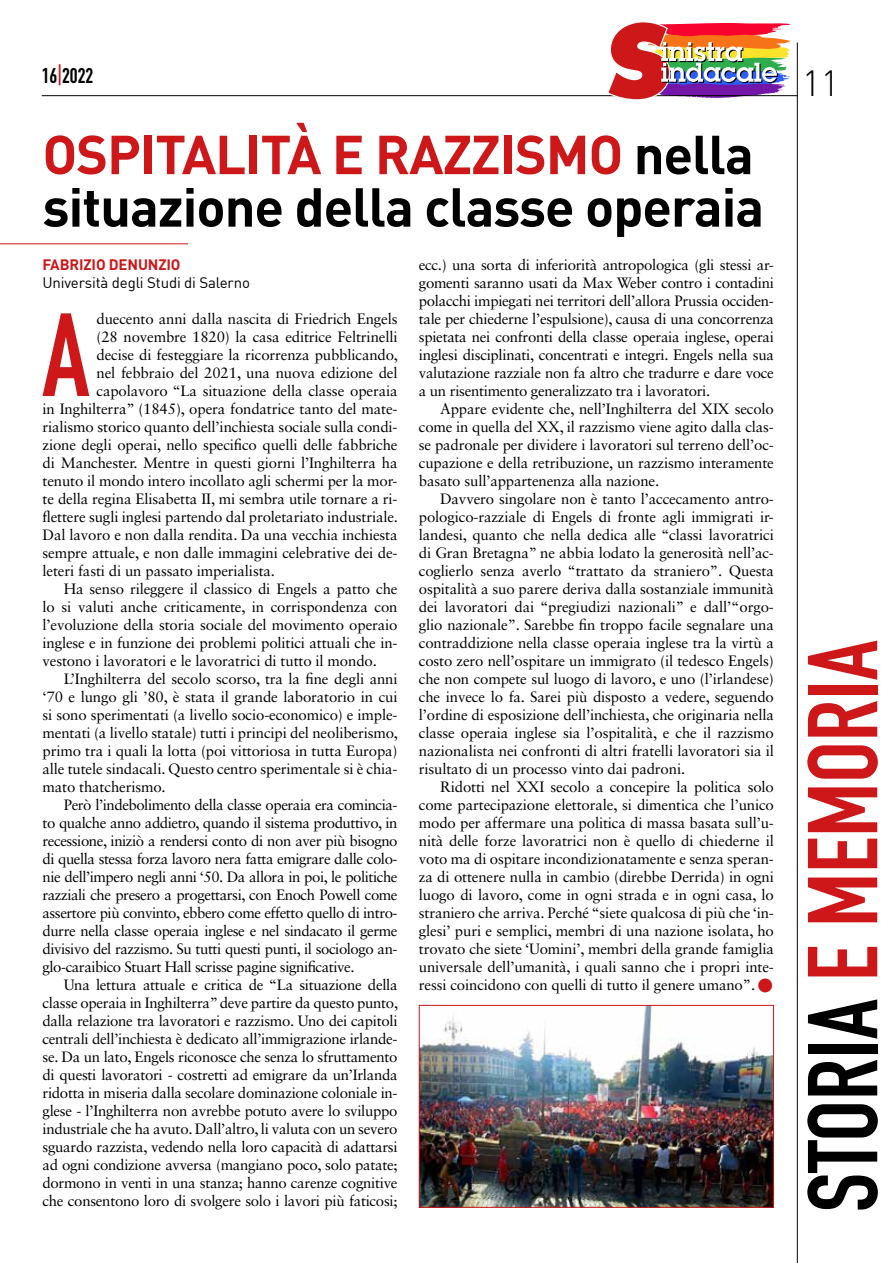
<style>
.page{position:relative;width:893px;height:1263px;background:#fff}
.page>*{position:absolute;margin:0;border:0;box-sizing:border-box;transform-origin:0 0}
.t1{font:116.1px "DIN Engschrift Std";color:#cd1719}
.t2{font:97.35px "DIN Engschrift Std";color:#cd1719}
.t3{font:700 54px/52.5px "DIN";letter-spacing:-.02em;color:#000}
.t4{font:300 36px "DIN";color:#000}
.t5{font:21px "DIN Engschrift Std";color:#000}
.t6{font:15px/18px "Sabon LT Std";letter-spacing:-.01em;color:#000;text-align:justify}
.t7{font:15px "Sabon LT Std";letter-spacing:-.03em;color:#000}
.t8{font:15px "DIN";letter-spacing:-.01em;color:#000}
.t9{font:700 15px "DIN";letter-spacing:-.01em;color:#cd1719}
.s1{color:#cd1719}
.s2{color:#000}
</style>
<div class="page">
<hr style="left:42px;top:95px;width:756px;height:1px;background:#000">
<hr style="left:797px;top:43px;width:1px;height:1220px;background:#000">
<svg style="left:606px;top:22px;width:185px;height:78px"></svg>
<hr style="left:0;top:243px;width:188px;height:1px;background:#cd1719">
<img style="left:421px;top:1007px;width:351px;height:199px">
<div style="left:419px;top:1005px;width:355px;height:203px;border:1px solid #cd1719"></div>
<h3 class="t5" style="left:42px;top:63px;width:53px">16<span class="s1">|</span>2022</h3>
<h3 class="t4" style="left:802px;top:61px;width:39px">11</h3>
<h3 class="t3" style="left:43px;top:126px;width:723px"><span class="s1">OSPITALITÀ E RAZZISMO</span> nella situazione della classe operaia</h3>
<p class="t9" style="left:43px;top:255px;width:140px">FABRIZIO DENUNZIO</p>
<p class="t8" style="left:43px;top:273px;width:209px">Università degli Studi di Salerno</p>
<h1 class="t1" style="left:42px;top:287px;width:49px">A</h1>
<p class="t6" style="left:97px;top:310px;width:303px">duecento anni dalla nascita di Friedrich Engels</p>
<p class="t6" style="left:97px;top:328px;width:303px">(28 novembre 1820) la casa editrice Feltrinelli</p>
<p class="t6" style="left:97px;top:346px;width:303px">decise di festeggiare la ricorrenza pubblicando,</p>
<p class="t6" style="left:97px;top:364px;width:303px">nel febbraio del 2021, una nuova edizione del</p>
<p class="t6" style="left:97px;top:382px;width:303px">capolavoro “La situazione della classe operaia</p>
<p class="t6" style="left:43px;top:400px;width:357px">in Inghilterra” (1845), opera fondatrice tanto del mate-</p>
<p class="t6" style="left:43px;top:418px;width:357px">rialismo storico quanto dell’inchiesta sociale sulla condi-</p>
<p class="t6" style="left:43px;top:436px;width:357px">zione degli operai, nello specifico quelli delle fabbriche</p>
<p class="t6" style="left:43px;top:454px;width:357px">di Manchester. Mentre in questi giorni l’Inghilterra ha</p>
<p class="t6" style="left:43px;top:472px;width:357px">tenuto il mondo intero incollato agli schermi per la mor-</p>
<p class="t6" style="left:43px;top:490px;width:357px">te della regina Elisabetta II, mi sembra utile tornare a ri-</p>
<p class="t6" style="left:43px;top:508px;width:357px">flettere sugli inglesi partendo dal proletariato industriale.</p>
<p class="t6" style="left:43px;top:526px;width:357px">Dal lavoro e non dalla rendita. Da una vecchia inchiesta</p>
<p class="t6" style="left:43px;top:544px;width:357px">sempre attuale, e non dalle immagini celebrative dei de-</p>
<p class="t6" style="left:43px;top:562px;width:234px">leteri fasti di un passato imperialista.</p>
<p class="t6" style="left:64px;top:580px;width:335px">Ha senso rileggere il classico di Engels a patto che</p>
<p class="t6" style="left:43px;top:598px;width:357px">lo si valuti anche criticamente, in corrispondenza con</p>
<p class="t6" style="left:43px;top:616px;width:357px">l’evoluzione della storia sociale del movimento operaio</p>
<p class="t6" style="left:43px;top:634px;width:356px">inglese e in funzione dei problemi politici attuali che in-</p>
<p class="t6" style="left:43px;top:652px;width:336px">vestono i lavoratori e le lavoratrici di tutto il mondo.</p>
<p class="t6" style="left:64px;top:670px;width:335px">L’Inghilterra del secolo scorso, tra la fine degli anni</p>
<p class="t6" style="left:43px;top:688px;width:357px">‘70 e lungo gli ’80, è stata il grande laboratorio in cui</p>
<p class="t6" style="left:43px;top:706px;width:357px">si sono sperimentati (a livello socio-economico) e imple-</p>
<p class="t6" style="left:43px;top:724px;width:357px">mentati (a livello statale) tutti i principi del neoliberismo,</p>
<p class="t6" style="left:43px;top:742px;width:357px">primo tra i quali la lotta (poi vittoriosa in tutta Europa)</p>
<p class="t6" style="left:43px;top:760px;width:357px">alle tutele sindacali. Questo centro sperimentale si è chia-</p>
<p class="t6" style="left:43px;top:778px;width:125px">mato thatcherismo.</p>
<p class="t7" style="left:64px;top:796px;width:335px">Però l’indebolimento della classe operaia era comincia-</p>
<p class="t7" style="left:43px;top:814px;width:357px">to qualche anno addietro, quando il sistema produttivo, in</p>
<p class="t7" style="left:43px;top:832px;width:357px">recessione, iniziò a rendersi conto di non aver più bisogno</p>
<p class="t7" style="left:43px;top:850px;width:357px">di quella stessa forza lavoro nera fatta emigrare dalle colo-</p>
<p class="t7" style="left:43px;top:868px;width:357px">nie dell’impero negli anni ‘50. Da allora in poi, le politiche</p>
<p class="t7" style="left:43px;top:886px;width:357px">razziali che presero a progettarsi, con Enoch Powell come</p>
<p class="t7" style="left:43px;top:904px;width:357px">assertore più convinto, ebbero come effetto quello di intro-</p>
<p class="t7" style="left:43px;top:922px;width:357px">durre nella classe operaia inglese e nel sindacato il germe</p>
<p class="t7" style="left:43px;top:940px;width:357px">divisivo del razzismo. Su tutti questi punti, il sociologo an-</p>
<p class="t7" style="left:43px;top:958px;width:314px">glo-caraibico Stuart Hall scrisse pagine significative.</p>
<p class="t6" style="left:64px;top:976px;width:335px">Una lettura attuale e critica de “La situazione della</p>
<p class="t6" style="left:43px;top:994px;width:357px">classe operaia in Inghilterra” deve partire da questo punto,</p>
<p class="t6" style="left:43px;top:1012px;width:356px">dalla relazione tra lavoratori e razzismo. Uno dei capitoli</p>
<p class="t6" style="left:43px;top:1030px;width:357px">centrali dell’inchiesta è dedicato all’immigrazione irlande-</p>
<p class="t6" style="left:43px;top:1048px;width:357px">se. Da un lato, Engels riconosce che senza lo sfruttamento</p>
<p class="t6" style="left:43px;top:1066px;width:357px">di questi lavoratori - costretti ad emigrare da un’Irlanda</p>
<p class="t6" style="left:43px;top:1084px;width:357px">ridotta in miseria dalla secolare dominazione coloniale in-</p>
<p class="t6" style="left:43px;top:1102px;width:357px">glese - l’Inghilterra non avrebbe potuto avere lo sviluppo</p>
<p class="t6" style="left:43px;top:1120px;width:357px">industriale che ha avuto. Dall’altro, li valuta con un severo</p>
<p class="t6" style="left:43px;top:1138px;width:357px">sguardo razzista, vedendo nella loro capacità di adattarsi</p>
<p class="t6" style="left:43px;top:1156px;width:357px">ad ogni condizione avversa (mangiano poco, solo patate;</p>
<p class="t6" style="left:43px;top:1174px;width:356px">dormono in venti in una stanza; hanno carenze cognitive</p>
<p class="t6" style="left:43px;top:1192px;width:357px">che consentono loro di svolgere solo i lavori più faticosi;</p>
<p class="t6" style="left:419px;top:256px;width:357px">ecc.) una sorta di inferiorità antropologica (gli stessi ar&shy;gomenti saranno usati da Max Weber contro i contadini polacchi impiegati nei territori dell’allora Prussia occiden&shy;tale per chiederne l’espulsione), causa di una concorrenza spietata nei confronti della classe operaia inglese, operai inglesi disciplinati, concentrati e integri. Engels nella sua valutazione razziale non fa altro che tradurre e dare voce a un risentimento generalizzato tra i lavoratori.</p>
<p class="t6" style="left:419px;top:400px;width:357px;text-indent:21px">Appare evidente che, nell’Inghilterra del XIX secolo come in quella del XX, il razzismo viene agito dalla clas&shy;se padronale per dividere i lavoratori sul terreno dell’oc&shy;cupazione e della retribuzione, un razzismo interamente basato sull’appartenenza alla nazione.</p>
<p class="t6" style="left:419px;top:490px;width:357px;text-indent:21px">Davvero singolare non è tanto l’accecamento antro&shy;pologico-razziale di Engels di fronte agli immigrati ir&shy;landesi, quanto che nella dedica alle “classi lavoratrici di Gran Bretagna” ne abbia lodato la generosità nell’ac&shy;coglierlo senza averlo “trattato da straniero”. Questa ospitalità a suo parere deriva dalla sostanziale immunità dei lavoratori dai “pregiudizi nazionali” e dall’“orgo&shy;glio nazionale”. Sarebbe fin troppo facile segnalare una contraddizione nella classe operaia inglese tra la virtù a costo zero nell’ospitare un immigrato (il tedesco Engels) che non compete sul luogo di lavoro, e uno (l’irlandese) che invece lo fa. Sarei più disposto a vedere, seguendo l’ordine di esposizione dell’inchiesta, che originaria nella classe operaia inglese sia l’ospitalità, e che il razzismo nazionalista nei confronti di altri fratelli lavoratori sia il risultato di un processo vinto dai padroni.</p>
<p class="t6" style="left:419px;top:778px;width:357px;text-indent:21px">Ridotti nel XXI secolo a concepire la politica solo come partecipazione elettorale, si dimentica che l’unico modo per affermare una politica di massa basata sull’u&shy;nità delle forze lavoratrici non è quello di chiederne il voto ma di ospitare incondizionatamente e senza speran&shy;za di ottenere nulla in cambio (direbbe Derrida) in ogni luogo di lavoro, come in ogni strada e in ogni casa, lo straniero che arriva. Perché “siete qualcosa di più che ‘in&shy;glesi’ puri e semplici, membri di una nazione isolata, ho trovato che siete ‘Uomini’, membri della grande famiglia universale dell’umanità, i quali sanno che i propri inte&shy;ressi coincidono con quelli di tutto il genere umano”. <span class="s1">●</span></p>
<h2 class="t2" style="left:786px;top:1212px;width:573px;rotate:-90deg"><span class="s2">STORIA</span> E MEMORIA</h2>
</div>
